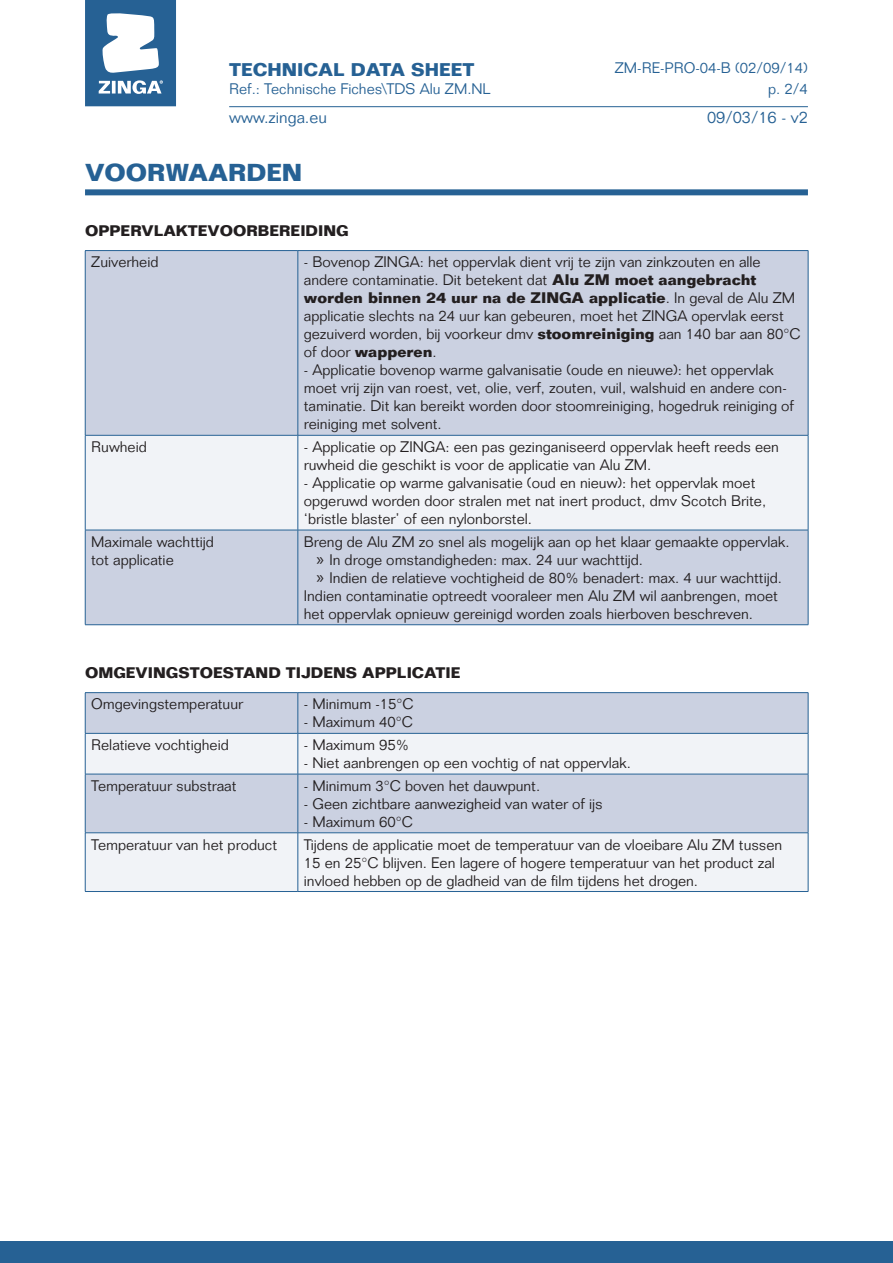
<style>
.page{position:relative;width:893px;height:1263px;background:#fff}
.page>*{position:absolute;margin:0;border:0;box-sizing:border-box;transform-origin:0 0}
.t1{font:700 24px "Folio Std";color:#266194}
.t2{font:700 18px "Folio Std";color:#266194}
.t3{font:300 16.5px "Folio Std";color:#266194}
.t4{font:300 15px/18px "Folio Std";color:#231f20}
.t5{font:300 15px "Folio Std";color:#266194}
.t6{font:700 15px "Folio Std";color:#231f20}
.s1{font-weight:700}
.s2{font-family:"Myriad Pro";font-weight:400;font-size:18px}
</style>
<div class="page">
<svg style="left:85px;top:0;width:91px;height:106px"></svg>
<hr style="left:229px;top:106px;width:579px;height:1px;background:#266194">
<div style="left:0;top:1242px;width:893px;height:21px;background:#266194"></div>
<div style="left:85px;top:189px;width:723px;height:6px;background:#266194"></div>
<div style="left:86px;top:251px;width:722px;height:373px;background:#cbd1e1"></div>
<div style="left:86px;top:436px;width:722px;height:94px;background:#f1f3f7"></div>
<hr style="left:85px;top:250px;width:213px;height:1px;background:#266194">
<hr style="left:85px;top:251px;width:1px;height:184px;background:#266194">
<hr style="left:298px;top:250px;width:510px;height:1px;background:#266194">
<hr style="left:298px;top:251px;width:1px;height:184px;background:#266194">
<hr style="left:808px;top:251px;width:1px;height:184px;background:#266194">
<hr style="left:85px;top:435px;width:213px;height:1px;background:#266194">
<hr style="left:85px;top:435px;width:1px;height:95px;background:#266194">
<hr style="left:298px;top:435px;width:510px;height:1px;background:#266194">
<hr style="left:298px;top:435px;width:1px;height:95px;background:#266194">
<hr style="left:808px;top:435px;width:1px;height:95px;background:#266194">
<hr style="left:85px;top:530px;width:213px;height:1px;background:#266194">
<hr style="left:85px;top:530px;width:1px;height:94px;background:#266194">
<hr style="left:298px;top:530px;width:510px;height:1px;background:#266194">
<hr style="left:298px;top:530px;width:1px;height:94px;background:#266194">
<hr style="left:808px;top:530px;width:1px;height:94px;background:#266194">
<hr style="left:85px;top:624px;width:213px;height:1px;background:#266194">
<hr style="left:298px;top:624px;width:510px;height:1px;background:#266194">
<div style="left:86px;top:693px;width:722px;height:40px;background:#cbd1e1"></div>
<svg style="left:86px;top:734px;width:722px;height:157px;fill:#f1f3f7"></svg>
<hr style="left:85px;top:692px;width:213px;height:1px;background:#266194">
<hr style="left:85px;top:693px;width:1px;height:40px;background:#266194">
<hr style="left:298px;top:692px;width:510px;height:1px;background:#266194">
<hr style="left:298px;top:693px;width:1px;height:40px;background:#266194">
<hr style="left:808px;top:693px;width:1px;height:40px;background:#266194">
<hr style="left:85px;top:733px;width:213px;height:1px;background:#266194">
<hr style="left:85px;top:733px;width:1px;height:41px;background:#266194">
<hr style="left:298px;top:733px;width:510px;height:1px;background:#266194">
<hr style="left:298px;top:733px;width:1px;height:41px;background:#266194">
<hr style="left:808px;top:733px;width:1px;height:41px;background:#266194">
<hr style="left:85px;top:774px;width:213px;height:1px;background:#266194">
<hr style="left:85px;top:774px;width:1px;height:59px;background:#266194">
<hr style="left:298px;top:774px;width:510px;height:1px;background:#266194">
<hr style="left:298px;top:774px;width:1px;height:59px;background:#266194">
<hr style="left:808px;top:774px;width:1px;height:59px;background:#266194">
<hr style="left:85px;top:832px;width:213px;height:1px;background:#266194">
<hr style="left:85px;top:833px;width:1px;height:58px;background:#266194">
<hr style="left:298px;top:832px;width:510px;height:1px;background:#266194">
<hr style="left:298px;top:833px;width:1px;height:58px;background:#266194">
<hr style="left:808px;top:833px;width:1px;height:58px;background:#266194">
<hr style="left:85px;top:891px;width:213px;height:1px;background:#266194">
<hr style="left:298px;top:891px;width:510px;height:1px;background:#266194">
<p class="t2" style="left:229px;top:58px;width:247px">TECHNICAL DATA SHEET</p>
<p class="t5" style="left:229px;top:79px;width:263px">Ref.: Technische Fiches\TDS Alu ZM.NL</p>
<p class="t3" style="left:229px;top:107px;width:99px">www.zinga.eu</p>
<h1 class="t1" style="left:85px;top:157px;width:219px">VOORWAARDEN</h1>
<p class="t5" style="left:615px;top:59px;width:195px">ZM-RE-PRO-04-B (02/09/14)</p>
<p class="t5" style="left:768px;top:79px;width:41px">p. 2/4</p>
<p class="t3" style="left:707px;top:107px;width:102px">09/03/16 - v2</p>
<p class="t6" style="left:85px;top:221px;width:48px">Oppervla</p>
<p class="t6" style="left:176px;top:221px;width:24px">ktevoorberei</p>
<p class="t6" style="left:306px;top:221px;width:24px">ding</p>
<p class="t4" style="left:91px;top:253px;width:69px">Zuiverheid</p>
<p class="t4" style="left:304px;top:253px;width:498px">- Bovenop ZINGA: het oppervlak dient vrij te zijn van zinkzouten en alle andere contaminatie. Dit betekent dat <span class="s1">Alu ZM moet aangebracht worden binnen 24 uur na de ZINGA applicatie</span>. In geval de Alu ZM applicatie slechts na 24 uur kan gebeuren, moet het ZINGA opervlak eerst gezuiverd worden, bij voorkeur dmv <span class="s1">stoomreiniging</span> aan 140 bar aan 80°C of door <span class="s1">wapperen</span>.</p>
<p class="t4" style="left:304px;top:361px;width:492px">- Applicatie bovenop warme galvanisatie (oude en nieuwe): het oppervlak moet vrij zijn van roest, vet, olie, verf, zouten, vuil, walshuid en andere con&shy;taminatie. Dit kan bereikt worden door stoomreiniging, hogedruk reiniging of reiniging met solvent.</p>
<p class="t4" style="left:91px;top:438px;width:57px">Ruwheid</p>
<p class="t4" style="left:304px;top:438px;width:477px">- Applicatie op ZINGA: een pas gezinganiseerd oppervlak heeft reeds een ruwheid die geschikt is voor de applicatie van Alu ZM.</p>
<p class="t4" style="left:304px;top:474px;width:464px">- Applicatie op warme galvanisatie (oud en nieuw): het oppervlak moet opgeruwd worden door stralen met nat inert product, dmv Scotch Brite, ‘bristle blaster’ of een nylonborstel.</p>
<p class="t4" style="left:91px;top:532px;width:124px">Maximale wachttijd tot applicatie</p>
<p class="t4" style="left:304px;top:532px;width:487px">Breng de Alu ZM zo snel als mogelijk aan op het klaar gemaakte oppervlak.</p>
<p class="t4" style="left:317px;top:550px;width:328px"><span class="s2">»</span> In droge omstandigheden: max. 24 uur wachttijd.</p>
<p class="t4" style="left:317px;top:568px;width:467px"><span class="s2">»</span> Indien de relatieve vochtigheid de 80% benadert: max. 4 uur wachttijd.</p>
<p class="t4" style="left:304px;top:586px;width:476px">Indien contaminatie optreedt vooraleer men Alu ZM wil aanbrengen, moet</p>
<p class="t4" style="left:304px;top:604px;width:451px">het oppervlak opnieuw gereinigd worden zoals hierboven beschreven.</p>
<p class="t6" style="left:85px;top:663px;width:26px">Omgevingstoestan</p>
<p class="t6" style="left:268px;top:663px;width:67px">d tijdens</p>
<p class="t6" style="left:362px;top:663px;width:44px">applicatie</p>
<p class="t4" style="left:91px;top:695px;width:153px">Omgevingstemperatuur</p>
<p class="t4" style="left:304px;top:695px;width:111px">- Minimum -15°C</p>
<p class="t4" style="left:304px;top:713px;width:111px">- Maximum 40°C</p>
<p class="t4" style="left:91px;top:736px;width:139px">Relatieve vochtigheid</p>
<p class="t4" style="left:304px;top:736px;width:107px">- Maximum 95%</p>
<p class="t4" style="left:304px;top:754px;width:329px">- Niet aanbrengen op een vochtig of nat oppervlak.</p>
<p class="t4" style="left:91px;top:776px;width:147px">Temperatuur substraat</p>
<p class="t4" style="left:304px;top:776px;width:238px">- Minimum 3°C boven het dauwpunt.</p>
<p class="t4" style="left:304px;top:794px;width:300px">- Geen zichtbare aanwezigheid van water of ijs</p>
<p class="t4" style="left:304px;top:812px;width:111px">- Maximum 60°C</p>
<p class="t4" style="left:91px;top:835px;width:187px">Temperatuur van het product</p>
<p class="t4" style="left:304px;top:835px;width:480px">Tijdens de applicatie moet de temperatuur van de vloeibare Alu ZM tussen<br>15 en 25°C blijven. Een lagere of hogere temperatuur van het product zal invloed hebben op de gladheid van de film tijdens het drogen.</p>
</div>
